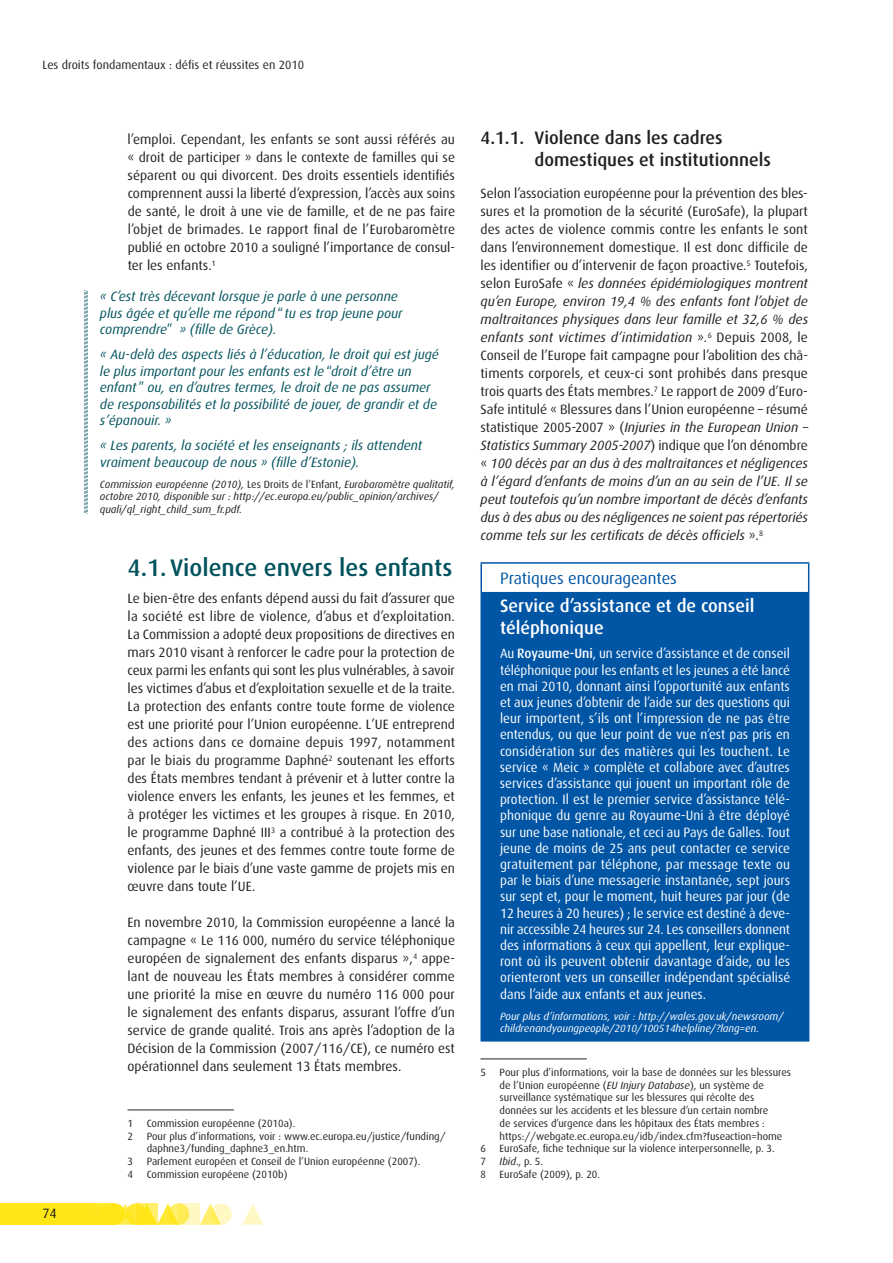
<style>
.page{position:relative;width:893px;height:1263px;background:#fff}
.page>*{position:absolute;margin:0;border:0;box-sizing:border-box;transform-origin:0 0}
.t1{font:500 24px "Dax";color:#00525d}
.t2{font:500 18px/21.6px "Dax";color:#231f20}
.t3{font:500 18px/21.6px "Dax";color:#fff}
.t4{font:16.5px "Dax";color:#0155a5}
.t5{font:13.5px/18px "Dax";color:#231f20;text-align:justify}
.t6{font:13.5px/16.2px "Dax";color:#fff;text-align:justify}
.t7{font:italic 13.5px/16.5px "Dax";color:#00525d}
.t8{font:12px "Dax";color:#231f20}
.t9{font:10.5px/12.8px "Dax";color:#231f20}
.t10{font:italic 10.5px/12.6px "Dax";color:#231f20}
.t11{font:italic 10.5px/12.6px "Dax";color:#fff}
.s1{font-style:inherit}
.s2{font-style:normal}
.s3{font-style:italic}
.s4{font-weight:500}
</style>
<div class="page">
<div style="left:12px;top:1203px;width:82px;height:22px;background:#ffe616"></div>
<svg style="left:242px;top:1204px;width:21px;height:21px"></svg>
<svg style="left:210px;top:1203px;width:22px;height:22px"></svg>
<div style="left:179px;top:1203px;width:21px;height:22px;background:#fff8c5"></div>
<div style="left:0;top:1203px;width:51px;height:22px;background:#ffe616"></div>
<svg style="left:200px;top:1203px;width:21px;height:22px"></svg>
<svg style="left:115px;top:1203px;width:60px;height:22px"></svg>
<svg style="left:125px;top:1203px;width:22px;height:22px"></svg>
<svg style="left:168px;top:1203px;width:21px;height:22px"></svg>
<div style="left:94px;top:1203px;width:21px;height:22px;background:#ffe616"></div>
<svg style="left:136px;top:1203px;width:22px;height:22px"></svg>
<hr style="left:480px;top:1058px;width:107px;height:1px;background:#231f20">
<svg style="left:84px;top:291px;width:3px;height:222px"></svg>
<hr style="left:128px;top:1109px;width:106px;height:1px;background:#231f20">
<div style="left:481px;top:593px;width:328px;height:448px;background:#0155a5"></div>
<hr style="left:480px;top:593px;width:2px;height:447px;background:#0155a5">
<hr style="left:480px;top:1040px;width:329px;height:1px;background:#0155a5">
<hr style="left:480px;top:562px;width:329px;height:2px;background:#0155a5">
<hr style="left:480px;top:564px;width:2px;height:28px;background:#0155a5">
<svg style="left:808px;top:564px;width:1px;height:28px"></svg>
<hr style="left:480px;top:592px;width:329px;height:1px;background:#0155a5">
<p class="t8" style="left:43px;top:58px;width:263px">Les droits fondamentaux : défis et réussites en 2010</p>
<p class="t5" style="left:128px;top:130px;width:329px">l’emploi. Cependant, les enfants se sont aussi référés au « droit de participer » dans le contexte de familles qui se séparent ou qui divorcent. Des droits essentiels identifiés comprennent aussi la liberté d’expression, l’accès aux soins de santé, le droit à une vie de famille, et de ne pas faire l’objet de brimades. Le rapport final de l’Eurobaromètre publié en octobre 2010 a souligné l’importance de consul&shy;ter les enfants.<sup>1</sup></p>
<p class="t7" style="left:100px;top:288px;width:304px">« C’est très décevant lorsque je parle à une personne plus âgée et qu’elle me répond <span class="s1">“</span>tu es trop jeune pour comprendre<span class="s1">”</span> » (fille de Grèce).</p>
<p class="t7" style="left:100px;top:346px;width:340px">« Au-delà des aspects liés à l’éducation, le droit qui est jugé le plus important pour les enfants est le <span class="s1">“</span>droit d’être un enfant <span class="s1">”</span>ou, en d’autres termes, le droit de ne pas assumer de responsabilités et la possibilité de jouer, de grandir et de s’épanouir. »</p>
<p class="t7" style="left:100px;top:437px;width:324px">« Les parents, la société et les enseignants ; ils attendent vraiment beaucoup de nous » (fille d’Estonie).</p>
<p class="t10" style="left:100px;top:478px;width:357px">Commission européenne (2010), <span class="s2">Les Droits de l’Enfant,</span> Eurobaromètre qualitatif, octobre 2010, disponible sur : http://ec.europa.eu/public_opinion/archives/ quali/ql_right_child_sum_fr.pdf.</p>
<h1 class="t1" style="left:128px;top:554px;width:326px">4.1. Violence envers les enfants</h1>
<p class="t5" style="left:128px;top:589px;width:329px">Le bien-être des enfants dépend aussi du fait d’assurer que la société est libre de violence, d’abus et d’exploitation.<br>La Commission a adopté deux propositions de directives en mars 2010 visant à renforcer le cadre pour la protection de ceux parmi les enfants qui sont les plus vulnérables, à savoir les victimes d’abus et d’exploitation sexuelle et de la traite.<br>La protection des enfants contre toute forme de violence est une priorité pour l’Union européenne. L’UE entreprend des actions dans ce domaine depuis 1997, notamment par le biais du programme Daphné<sup>2</sup> soutenant les efforts des États membres tendant à prévenir et à lutter contre la violence envers les enfants, les jeunes et les femmes, et à protéger les victimes et les groupes à risque. En 2010, le programme Daphné III<sup>3</sup> a contribué à la protection des enfants, des jeunes et des femmes contre toute forme de violence par le biais d’une vaste gamme de projets mis en œuvre dans toute l’UE.</p>
<p class="t5" style="left:128px;top:913px;width:329px">En novembre 2010, la Commission européenne a lancé la campagne « Le 116 000, numéro du service téléphonique européen de signalement des enfants disparus »,<sup>4</sup> appe&shy;lant de nouveau les États membres à considérer comme une priorité la mise en œuvre du numéro 116 000 pour le signalement des enfants disparus, assurant l’offre d’un service de grande qualité. Trois ans après l’adoption de la Décision de la Commission (2007/116/CE), ce numéro est opérationnel dans seulement 13 États membres.</p>
<p class="t5" style="left:43px;top:1205px;width:16px">74</p>
<p class="t9" style="left:128px;top:1117px;width:7px">1</p>
<p class="t9" style="left:147px;top:1117px;width:150px">Commission européenne (2010a).</p>
<p class="t9" style="left:128px;top:1130px;width:7px">2</p>
<p class="t9" style="left:147px;top:1130px;width:301px">Pour plus d’informations, voir : www.ec.europa.eu/justice/funding/ daphne3/funding_daphne3_en.htm.</p>
<p class="t9" style="left:128px;top:1155px;width:7px">3</p>
<p class="t9" style="left:147px;top:1155px;width:275px">Parlement européen et Conseil de l’Union européenne (2007).</p>
<p class="t9" style="left:128px;top:1168px;width:7px">4</p>
<p class="t9" style="left:147px;top:1168px;width:142px">Commission européene (2010b)</p>
<h2 class="t2" style="left:534px;top:127px;width:238px;text-indent:-54px">4.1.1. Violence dans les cadres domestiques et institutionnels</h2>
<p class="t5" style="left:480px;top:184px;width:329px">Selon l’association européenne pour la prévention des bles&shy;sures et la promotion de la sécurité (EuroSafe), la plupart des actes de violence commis contre les enfants le sont dans l’environnement domestique. Il est donc difficile de les identifier ou d’intervenir de façon proactive.<sup>5</sup> Toutefois, selon EuroSafe « <span class="s3">les données épidémiologiques montrent qu’en Europe, environ 19,4 % des enfants font l’objet de maltraitances physiques dans leur famille et 32,6 % des enfants sont victimes d’intimidation</span> »<span class="s3">.</span><sup>6</sup> Depuis 2008, le Conseil de l’Europe fait campagne pour l’abolition des châ&shy;timents corporels, et ceux-ci sont prohibés dans presque trois quarts des États membres.<sup>7</sup> Le rapport de 2009 d’Euro-Safe intitulé « Blessures dans l’Union européenne – résumé statistique 2005-2007 » (<span class="s3">Injuries in the European Union – Statistics Summary 2005-2007</span>) indique que l’on dénombre « <span class="s3">100 décès par an dus à des maltraitances et négligences à l’égard d’enfants de moins d’un an au sein de l’UE. Il se peut toutefois qu’un nombre important de décès d’enfants dus à des abus ou des négligences ne soient pas répertoriés comme tels sur les certificats de décès officiels</span> ».<sup>8</sup></p>
<p class="t4" style="left:500px;top:569px;width:178px">Pratiques encourageantes</p>
<h2 class="t3" style="left:500px;top:595px;width:256px">Service d’assistance et de conseil téléphonique</h2>
<p class="t6" style="left:500px;top:646px;width:292px">Au <span class="s4">Royaume-Uni</span>, un service d’assistance et de conseil téléphonique pour les enfants et les jeunes a été lancé en mai 2010, donnant ainsi l’opportunité aux enfants et aux jeunes d’obtenir de l’aide sur des questions qui leur importent, s’ils ont l’impression de ne pas être entendus, ou que leur point de vue n’est pas pris en considération sur des matières qui les touchent. Le service « Meic » complète et collabore avec d’autres services d’assistance qui jouent un important rôle de protection. Il est le premier service d’assistance télé&shy;phonique du genre au Royaume-Uni à être déployé sur une base nationale, et ceci au Pays de Galles. Tout jeune de moins de 25 ans peut contacter ce service gratuitement par téléphone, par message texte ou par le biais d’une messagerie instantanée, sept jours sur sept et, pour le moment, huit heures par jour (de 12 heures à 20 heures) ; le service est destiné à deve&shy;nir accessible 24 heures sur 24. Les conseillers donnent des informations à ceux qui appellent, leur explique&shy;ront où ils peuvent obtenir davantage d’aide, ou les orienteront vers un conseiller indépendant spécialisé dans l’aide aux enfants et aux jeunes.</p>
<p class="t11" style="left:500px;top:1010px;width:285px">Pour plus d’informations, voir : http://wales.gov.uk/newsroom/ childrenandyoungpeople/2010/100514helpline/?lang=en.</p>
<p class="t9" style="left:480px;top:1066px;width:7px">5</p>
<p class="t9" style="left:500px;top:1066px;width:293px">Pour plus d’informations, voir la base de données sur les blessures de l’Union européenne (<span class="s3">EU Injury Database</span>), un système de surveillance systématique sur les blessures qui récolte des données sur les accidents et les blessure d’un certain nombre<br>de services d’urgence dans les hôpitaux des États membres : https://webgate.ec.europa.eu/idb/index.cfm?fuseaction=home</p>
<p class="t9" style="left:480px;top:1142px;width:7px">6</p>
<p class="t9" style="left:500px;top:1142px;width:277px">EuroSafe, fiche technique sur la violence interpersonnelle, p. 3.</p>
<p class="t9" style="left:480px;top:1155px;width:7px">7</p>
<p class="t9" style="left:500px;top:1155px;width:45px"><span class="s3">Ibid</span>., p. 5.</p>
<p class="t9" style="left:480px;top:1168px;width:7px">8</p>
<p class="t9" style="left:500px;top:1168px;width:102px">EuroSafe (2009), p. 20.</p>
</div>
